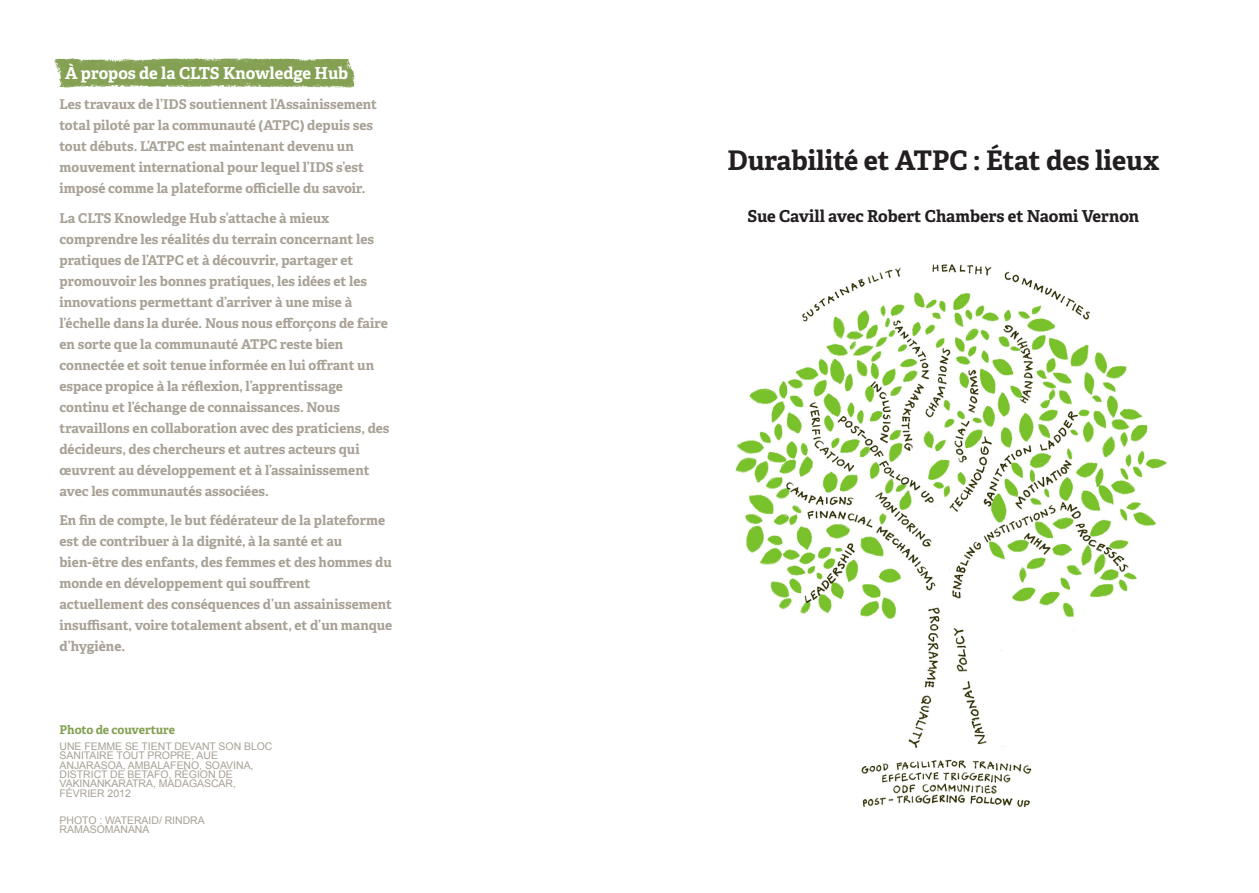
<style>
.page{position:relative;width:1259px;height:893px;background:#fff}
.page>*{position:absolute;margin:0;border:0;box-sizing:border-box;transform-origin:0 0}
.t1{font:700 27px "Adelle Basic";letter-spacing:-.005em;color:#231f20}
.t2{font:700 16.5px "Adelle Basic";letter-spacing:-.005em;color:#231f20}
.Wording_on_strips{font:700 16.5px "Adelle Basic";letter-spacing:-.005em;color:#fff}
.Inside_info_main{font:700 13.5px/21px "Adelle Basic";color:#a8a196}
.Cover_pic_subhead{font:700 12px "Adelle Basic";letter-spacing:-.005em;color:#84a153}
.Photo_credit_after_c{font:10.5px/9.3px "Arial";letter-spacing:-.005em;color:#a8a196}
</style>
<div class="page">
<img style="left:54px;top:58px;width:302px;height:30px">
<img style="left:735px;top:264px;width:432px;height:544px">
<p class="Wording_on_strips" style="left:65px;top:63px;width:285px">À propos de la CLTS Knowledge Hub</p>
<p class="Inside_info_main" style="left:59px;top:94px;width:319px">Les travaux de l’IDS soutiennent l’Assainissement total piloté par la communauté (ATPC) depuis ses tout débuts. L’ATPC est maintenant devenu un mouvement international pour lequel l’IDS s’est imposé comme la plateforme officielle du savoir.</p>
<p class="Inside_info_main" style="left:59px;top:207px;width:331px">La CLTS Knowledge Hub s’attache à mieux comprendre les réalités du terrain concernant les pratiques de l’ATPC et à découvrir, partager et promouvoir les bonnes pratiques, les idées et les innovations permettant d’arriver à une mise à l’échelle dans la durée. Nous nous efforçons de faire en sorte que la communauté ATPC reste bien connectée et soit tenue informée en lui offrant un espace propice à la réflexion, l’apprentissage continu et l’échange de connaissances. Nous travaillons en collaboration avec des praticiens, des décideurs, des chercheurs et autres acteurs qui œuvrent au développement et à l’assainissement avec les communautés associées.</p>
<p class="Inside_info_main" style="left:59px;top:510px;width:334px">En fin de compte, le but fédérateur de la plateforme est de contribuer à la dignité, à la santé et au bien-être des enfants, des femmes et des hommes du monde en développement qui souffrent actuellement des conséquences d’un assainissement insuffisant, voire totalement absent, et d’un manque d’hygiène.</p>
<p class="Cover_pic_subhead" style="left:60px;top:722px;width:117px">Photo de couverture</p>
<p class="Photo_credit_after_c" style="left:60px;top:742px;width:214px">UNE FEMME SE TIENT DEVANT SON BLOC<br>SANITAIRE TOUT PROPRE, AUE<br>ANJARASOA, AMBALAFENO, SOAVINA,<br>DISTRICT DE BETAFO, RÉGION DE<br>VAKINANKARATRA, MADAGASCAR,<br>FÉVRIER 2012</p>
<p class="Photo_credit_after_c" style="left:60px;top:816px;width:147px">PHOTO : WATERAID/ RINDRA<br>RAMASOMANANA</p>
<p class="t1" style="left:727px;top:143px;width:433px">Durabilité et ATPC : État des lieux</p>
<p class="t2" style="left:747px;top:206px;width:393px">Sue Cavill avec Robert Chambers et Naomi Vernon</p>
</div>
